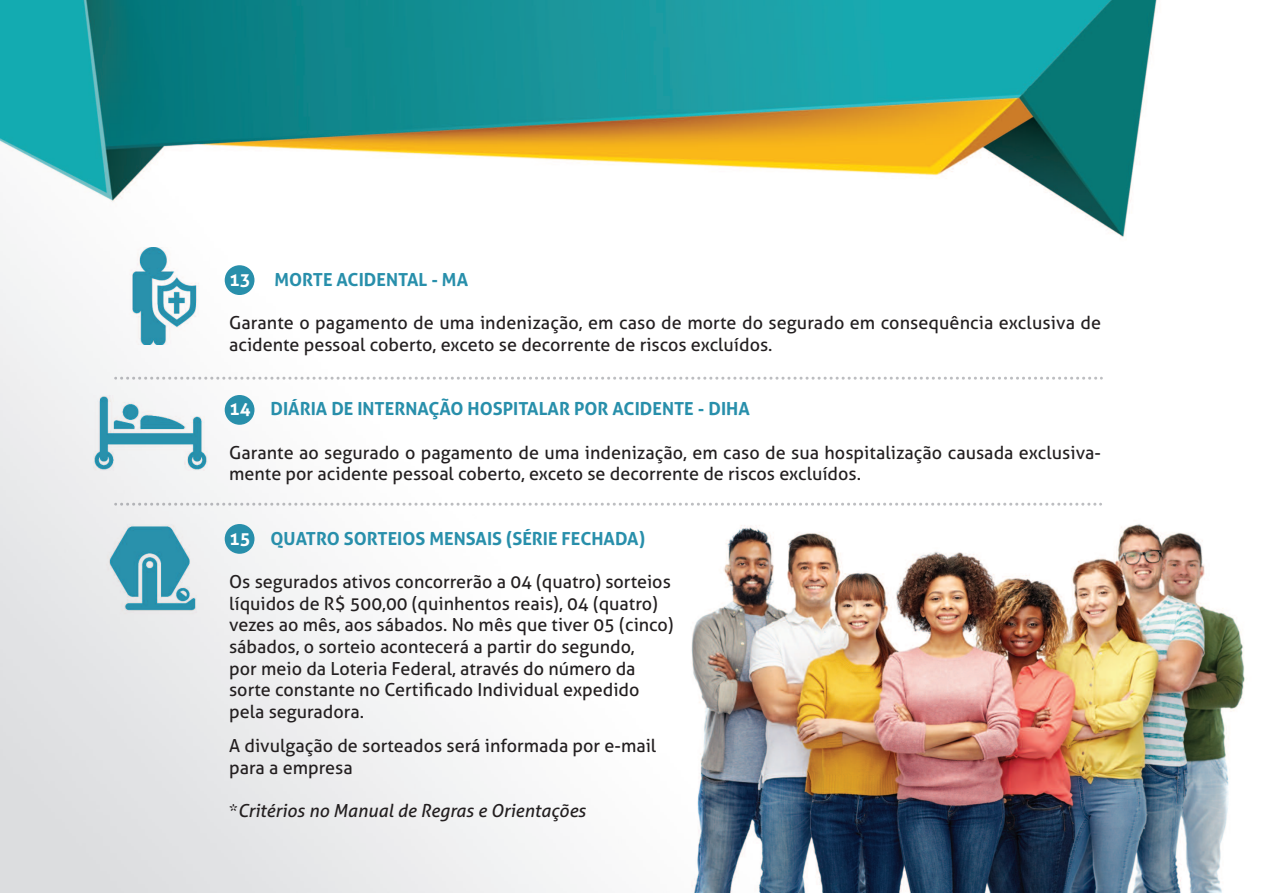
<style>
.page{position:relative;width:1263px;height:893px;background:#fff}
.page>*{position:absolute;margin:0;border:0;box-sizing:border-box;transform-origin:0 0}
.t1{font:18px/21.6px "Aller";color:#231f20}
.t2{font:700 18px "Aller";color:#288fab}
.t3{font:italic 18px "Aller";color:#231f20}
.t4{font:700 18px "Aller";color:#fff}
.s1{color:#fff}
.s2{font-style:normal}
</style>
<div class="page">
<img style="left:0;top:0;width:1245px;height:893px">
<div style="left:225px;top:524px;width:29px;height:30px;background:#288fab;border-radius:50%"></div>
<div style="left:225px;top:395px;width:29px;height:30px;background:#288fab;border-radius:50%"></div>
<div style="left:225px;top:265px;width:29px;height:30px;background:#288fab;border-radius:50%"></div>
<img style="left:115px;top:247px;width:94px;height:98px">
<img style="left:94px;top:396px;width:114px;height:75px">
<img style="left:93px;top:517px;width:116px;height:114px">
<img style="left:114px;top:377px;width:989px;height:3px">
<img style="left:114px;top:503px;width:988px;height:3px">
<p class="t4" style="left:229px;top:268px;width:23px">13</p>
<p class="t2" style="left:274px;top:268px;width:195px">MORTE ACIDENTAL - MA</p>
<p class="t1" style="left:229px;top:312px;width:873px">Garante o pagamento de uma indenização, em caso de morte do segurado em consequência exclusiva de acidente pessoal coberto, exceto se decorrente de riscos excluídos.</p>
<p class="t2" style="left:229px;top:398px;width:522px"><span class="s1">14</span> DIÁRIA DE INTERNAÇÃO HOSPITALAR POR ACIDENTE - DIHA</p>
<p class="t1" style="left:229px;top:441px;width:873px">Garante ao segurado o pagamento de uma indenização, em caso de sua hospitalização causada exclusiva&shy;mente por acidente pessoal coberto, exceto se decorrente de riscos excluídos.</p>
<p class="t2" style="left:229px;top:528px;width:417px"><span class="s1">15</span> QUATRO SORTEIOS MENSAIS (SÉRIE FECHADA)</p>
<p class="t1" style="left:229px;top:571px;width:446px">Os segurados ativos concorrerão a 04 (quatro) sorteios líquidos de R$ 500,00 (quinhentos reais), 04 (quatro) vezes ao mês, aos sábados. No mês que tiver 05 (cinco) sábados, o sorteio acontecerá a partir do segundo,<br>por meio da Loteria Federal, através do número da sorte constante no Certificado Individual expedido pela seguradora.</p>
<p class="t1" style="left:229px;top:735px;width:429px">A divulgação de sorteados será informada por e-mail para a empresa</p>
<p class="t3" style="left:229px;top:800px;width:358px"><span class="s2">*</span>Critérios no Manual de Regras e Orientações</p>
</div>
